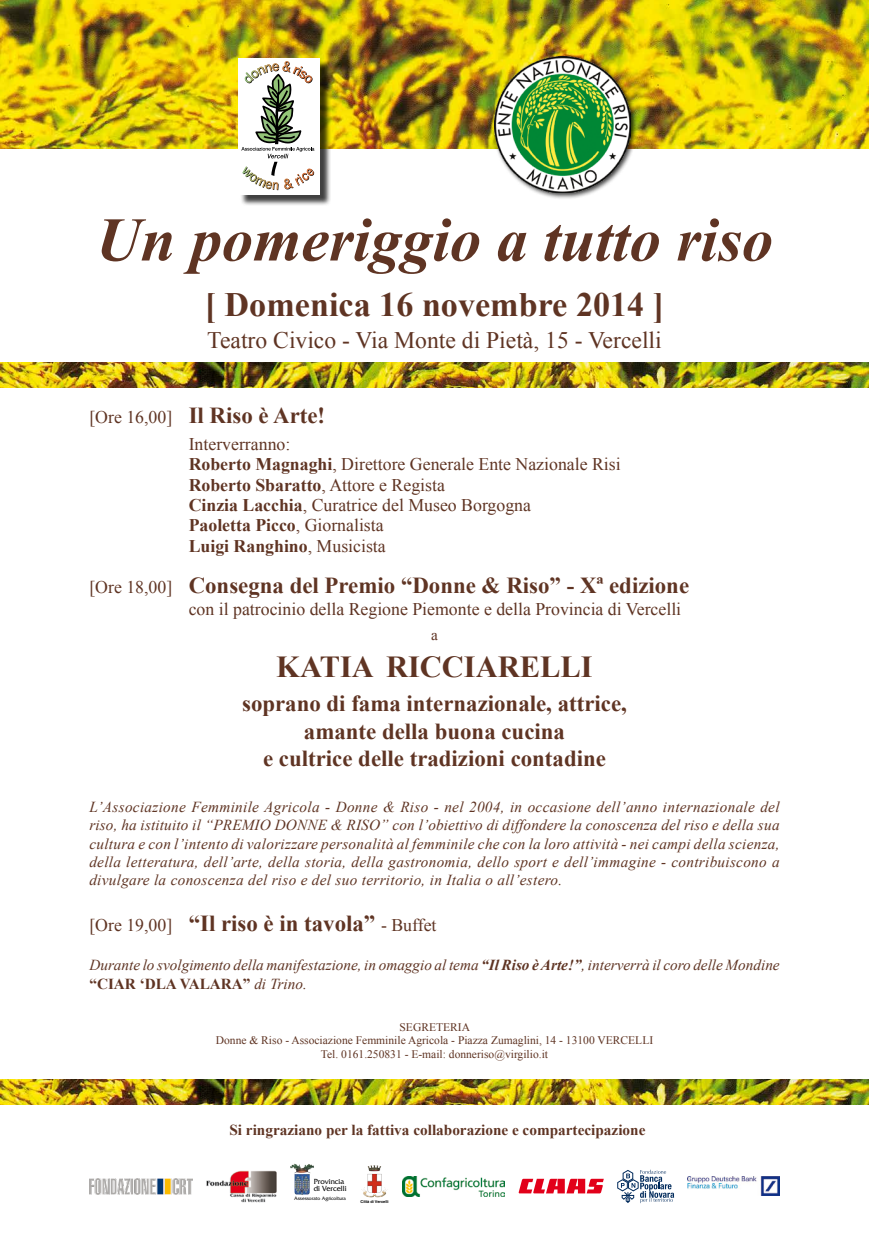
<style>
.page{position:relative;width:869px;height:1241px;background:#fff}
.page>*{position:absolute;margin:0;border:0;box-sizing:border-box;transform-origin:0 0}
.t1{font:italic 700 62.12px "Times New Roman";color:#5f3423}
.t2{font:700 34.12px "Times New Roman";color:#5f3423}
.t3{font:700 30.45px "Times New Roman";color:#5f3423}
.t4{font:23.62px "Times New Roman";color:#5f3423}
.t5{font:700 22.84px/27.4px "Times New Roman";color:#5f3423;text-align:center}
.t6{font:17.76px/20.3px "Times New Roman";color:#5f3423}
.t7{font:italic 15.22px/18.3px "Times New Roman";color:#5f3423;text-align:justify}
.t8{font:700 15.22px "Times New Roman";color:#5f3423}
.t9{font:15.22px "Times New Roman";color:#5f3423}
.t10{font:11.55px/13.8px "Times New Roman";color:#5f3423;text-align:center}
.t11{font:7.79px/7.8px "Friz Quadrata";color:#000}
.t12{font:5.08px "Friz Quadrata";color:#000}
.t13{font:700 3.94px "Helvetica";color:#000}
.s1{font-weight:400;font-size:17.76px}
.s2{font-weight:700}
.s3{font-weight:700;font-size:22.84px}
.s4{font-weight:700;font-style:normal}
</style>
<div class="page">
<img style="left:0;top:0;width:868px;height:149px">
<img style="left:0;top:362px;width:868px;height:25px">
<img style="left:0;top:1079px;width:868px;height:25px">
<div style="left:239px;top:60px;width:92px;height:146px;background:#000;opacity:.75"></div>
<div style="left:238px;top:58px;width:82px;height:137px;background:#fff"></div>
<svg style="left:241px;top:61px;width:73px;height:129px"></svg>
<div style="left:492px;top:54px;width:145px;height:146px;background:#000;opacity:.75"></div>
<img style="left:494px;top:56px;width:136px;height:136px">
<img style="left:290px;top:1163px;width:20px;height:10px">
<svg style="left:518px;top:1178px;width:85px;height:15px"></svg>
<img style="left:687px;top:1176px;width:92px;height:19px">
<img style="left:402px;top:1176px;width:102px;height:20px">
<svg style="left:617px;top:1169px;width:56px;height:33px"></svg>
<img style="left:89px;top:1178px;width:103px;height:15px">
<img style="left:206px;top:1170px;width:71px;height:32px">
<h1 class="t1" style="left:96px;top:196px;width:678px">Un pomeriggio a tutto riso</h1>
<h2 class="t2" style="left:205px;top:281px;width:461px">[ Domenica 16 novembre 2014 ]</h2>
<h3 class="t4" style="left:207px;top:324px;width:456px">Teatro Civico - Via Monte di Pietà, 15 - Vercelli</h3>
<h3 class="t5" style="left:89px;top:400px;width:237px"><span class="s1">[Ore 16,00]</span> Il Riso è Arte!</h3>
<p class="t6" style="left:189px;top:433px;width:433px">Interverranno:<br><span class="s2">Roberto Magnaghi</span>, Direttore Generale Ente Nazionale Risi <span class="s2">Roberto Sbaratto</span>, Attore e Regista<br><span class="s2">Cinzia Lacchia</span>, Curatrice del Museo Borgogna<br><span class="s2">Paoletta Picco</span>, Giornalista<br><span class="s2">Luigi Ranghino</span>, Musicista</p>
<h3 class="t5" style="left:89px;top:571px;width:601px"><span class="s1">[Ore 18,00]</span> Consegna del Premio “Donne &amp; Riso” - Xª edizione</h3>
<p class="t6" style="left:189px;top:598px;width:494px">con il patrocinio della Regione Piemonte e della Provincia di Vercelli</p>
<p class="t9" style="left:431px;top:624px;width:8px">a</p>
<h3 class="t3" style="left:276px;top:645px;width:317px">KATIA RICCIARELLI</h3>
<h3 class="t5" style="left:242px;top:689px;width:386px">soprano di fama internazionale, attrice, amante della buona cucina<br>e cultrice delle tradizioni contadine</h3>
<p class="t7" style="left:89px;top:797px;width:691px">L’Associazione Femminile Agricola - Donne &amp; Riso - nel 2004, in occasione dell’anno internazionale del riso, ha istituito il “PREMIO DONNE &amp; RISO” con l’obiettivo di diffondere la conoscenza del riso e della sua cultura e con l’intento di valorizzare personalità al femminile che con la loro attività - nei campi della scienza, della letteratura, dell’arte, della storia, della gastronomia, dello sport e dell’immagine - contribuiscono a divulgare la conoscenza del riso e del suo territorio, in Italia o all’estero.</p>
<p class="t6" style="left:89px;top:914px;width:348px">[Ore 19,00] <span class="s3">“Il riso è in tavola”</span> - Buffet</p>
<p class="t7" style="left:89px;top:955px;width:691px">Durante lo svolgimento della manifestazione, in omaggio al tema <span class="s2">“Il Riso è Arte!”</span>, interverrà il coro delle Mondine <span class="s4">“CIAR ‘DLA VALARA”</span> di Trino.</p>
<p class="t10" style="left:216px;top:1019px;width:438px">SEGRETERIA<br>Donne &amp; Riso - Associazione Femminile Agricola - Piazza Zumaglini, 14 - 13100 VERCELLI<br>Tel. 0161.250831 - E-mail: donneriso@virgilio.it</p>
<p class="t8" style="left:229px;top:1118px;width:417px">Si ringraziano per la fattiva collaborazione e compartecipazione</p>
<p class="t11" style="left:313px;top:1176px;width:34px">Provincia di Vercelli</p>
<p class="t12" style="left:294px;top:1195px;width:53px">Assessorato Agricoltura</p>
<p class="t13" style="left:360px;top:1197px;width:30px">Città di Vercelli</p>
</div>
